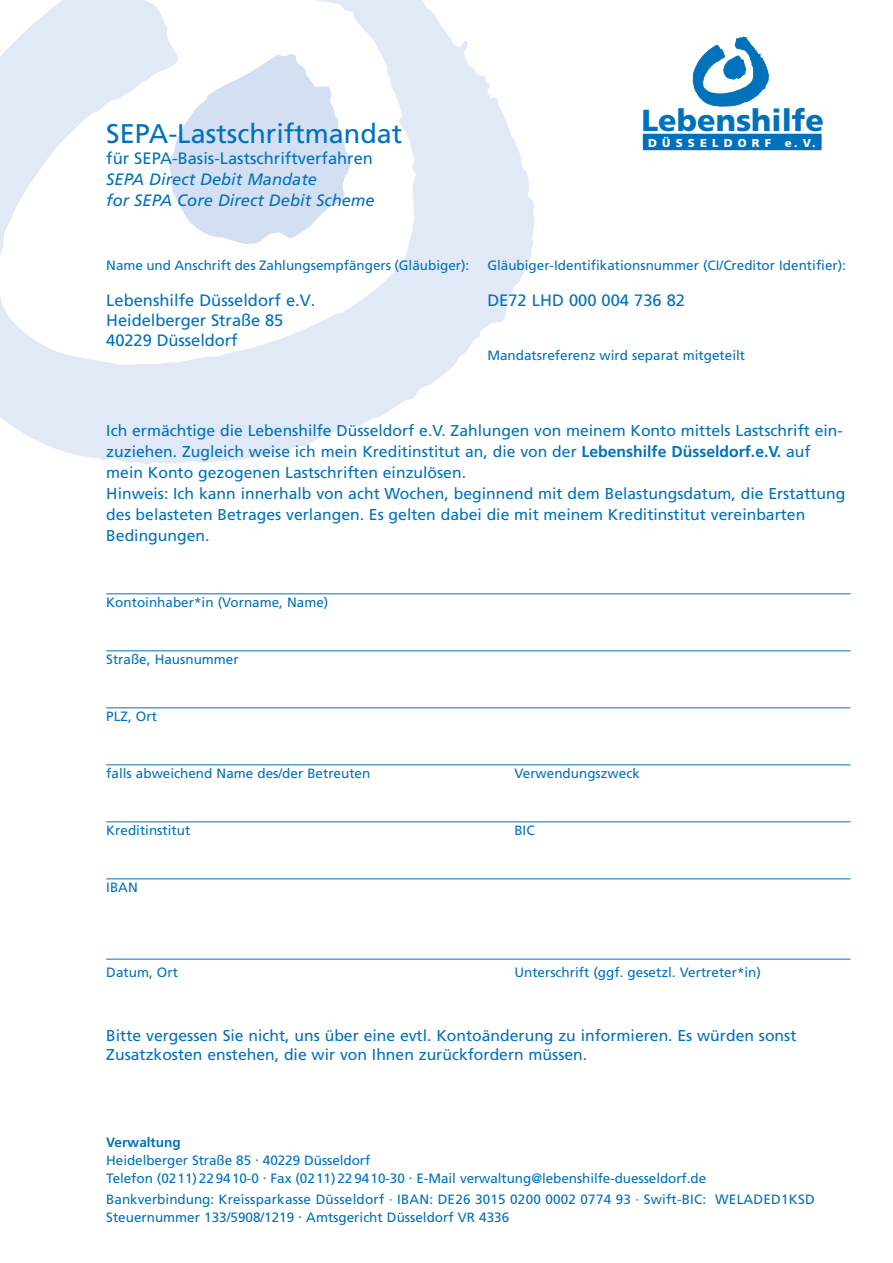
<style>
.page{position:relative;width:893px;height:1263px;background:#fff}
.page>*{position:absolute;margin:0;border:0;box-sizing:border-box;transform-origin:0 0}
.t1{font:900 30.45px "Frutiger";color:#0072bc}
.t2{font:27px "Frutiger";color:#0072bc}
.t3{font:16.5px/19.8px "Frutiger";color:#0072bc}
.t4{font:italic 16.5px/21px "Frutiger";color:#0072bc}
.t5{font:15.75px/21px "Frutiger";color:#0072bc}
.t6{font:13.5px/18px "Frutiger";color:#0072bc}
.t7{font:700 13.5px "Frutiger";color:#0072bc}
.t8{font:900 11.4px "Frutiger";letter-spacing:.45em;color:#fff}
.s1{font-weight:700}
</style>
<div class="page">
<svg style="left:0;top:0;width:535px;height:464px"></svg>
<svg style="left:170px;top:54px;width:181px;height:190px"></svg>
<svg style="left:693px;top:36px;width:76px;height:71px"></svg>
<div style="left:643px;top:134px;width:179px;height:16px;background:#0072bc"></div>
<hr style="left:106px;top:593px;width:744px;height:1px;background:#0072bc">
<hr style="left:106px;top:650px;width:744px;height:1px;background:#0072bc">
<hr style="left:106px;top:707px;width:744px;height:1px;background:#0072bc">
<hr style="left:106px;top:764px;width:744px;height:1px;background:#0072bc">
<hr style="left:106px;top:821px;width:744px;height:1px;background:#0072bc">
<hr style="left:106px;top:878px;width:744px;height:1px;background:#0072bc">
<hr style="left:106px;top:959px;width:744px;height:1px;background:#0072bc">
<h2 class="t2" style="left:106px;top:118px;width:298px">SEPA-Lastschriftmandat</h2>
<p class="t3" style="left:106px;top:148px;width:268px">für SEPA-Basis-Lastschriftverfahren</p>
<p class="t4" style="left:106px;top:169px;width:270px">SEPA Direct Debit Mandate<br>for SEPA Core Direct Debit Scheme</p>
<h1 class="t1" style="left:641px;top:102px;width:184px">Lebenshilfe</h1>
<p class="t8" style="left:648px;top:136px;width:169px">DÜSSELDORF e.V.</p>
<p class="t6" style="left:106px;top:256px;width:365px">Name und Anschrift des Zahlungsempfängers (Gläubiger):</p>
<p class="t3" style="left:106px;top:290px;width:211px">Lebenshilfe Düsseldorf e.V.<br>Heidelberger Straße 85<br>40229 Düsseldorf</p>
<p class="t6" style="left:487px;top:256px;width:360px">Gläubiger-Identifikationsnummer (CI/Creditor Identifier):</p>
<p class="t3" style="left:487px;top:290px;width:199px">DE72 LHD 000 004 736 82</p>
<p class="t6" style="left:487px;top:346px;width:259px">Mandatsreferenz wird separat mitgeteilt</p>
<p class="t5" style="left:106px;top:420px;width:741px">Ich ermächtige die Lebenshilfe Düsseldorf e.V. Zahlungen von meinem Konto mittels Lastschrift ein&shy;zuziehen. Zugleich weise ich mein Kreditinstitut an, die von der <span class="s1">Lebenshilfe Düsseldorf.e.V.</span> auf mein Konto gezogenen Lastschriften einzulösen.<br>Hinweis: Ich kann innerhalb von acht Wochen, beginnend mit dem Belastungsdatum, die Erstattung des belasteten Betrages verlangen. Es gelten dabei die mit meinem Kreditinstitut vereinbarten Bedingungen.</p>
<p class="t6" style="left:106px;top:593px;width:224px">Kontoinhaber*in (Vorname, Name)</p>
<p class="t6" style="left:106px;top:650px;width:134px">Straße, Hausnummer</p>
<p class="t6" style="left:106px;top:707px;width:52px">PLZ, Ort</p>
<p class="t6" style="left:106px;top:764px;width:266px">falls abweichend Name des/der Betreuten</p>
<p class="t6" style="left:514px;top:764px;width:127px">Verwendungszweck</p>
<p class="t6" style="left:106px;top:821px;width:86px">Kreditinstitut</p>
<p class="t6" style="left:514px;top:821px;width:22px">BIC</p>
<p class="t6" style="left:106px;top:878px;width:33px">IBAN</p>
<p class="t6" style="left:106px;top:963px;width:73px">Datum, Ort</p>
<p class="t6" style="left:514px;top:963px;width:248px">Unterschrift (ggf. gesetzl. Vertreter*in)</p>
<p class="t5" style="left:106px;top:1026px;width:692px;line-height:18.9px">Bitte vergessen Sie nicht, uns über eine evtl. Kontoänderung zu informieren. Es würden sonst<br>Zusatzkosten enstehen, die wir von Ihnen zurückfordern müssen.</p>
<p class="t7" style="left:106px;top:1134px;width:76px">Verwaltung</p>
<p class="t6" style="left:106px;top:1151px;width:601px">Heidelberger Straße 85 . 40229 Düsseldorf<br>Telefon (0211) 22 9410-0 . Fax (0211) 22 9410-30 . E-Mail verwaltung@lebenshilfe-duesseldorf.de</p>
<p class="t6" style="left:106px;top:1190px;width:710px">Bankverbindung: Kreissparkasse Düsseldorf · IBAN: DE26 3015 0200 0002 0774 93 · Swift-BIC: WELADED1KSD<br>Steuernummer 133/5908/1219 . Amtsgericht Düsseldorf VR 4336</p>
</div>
